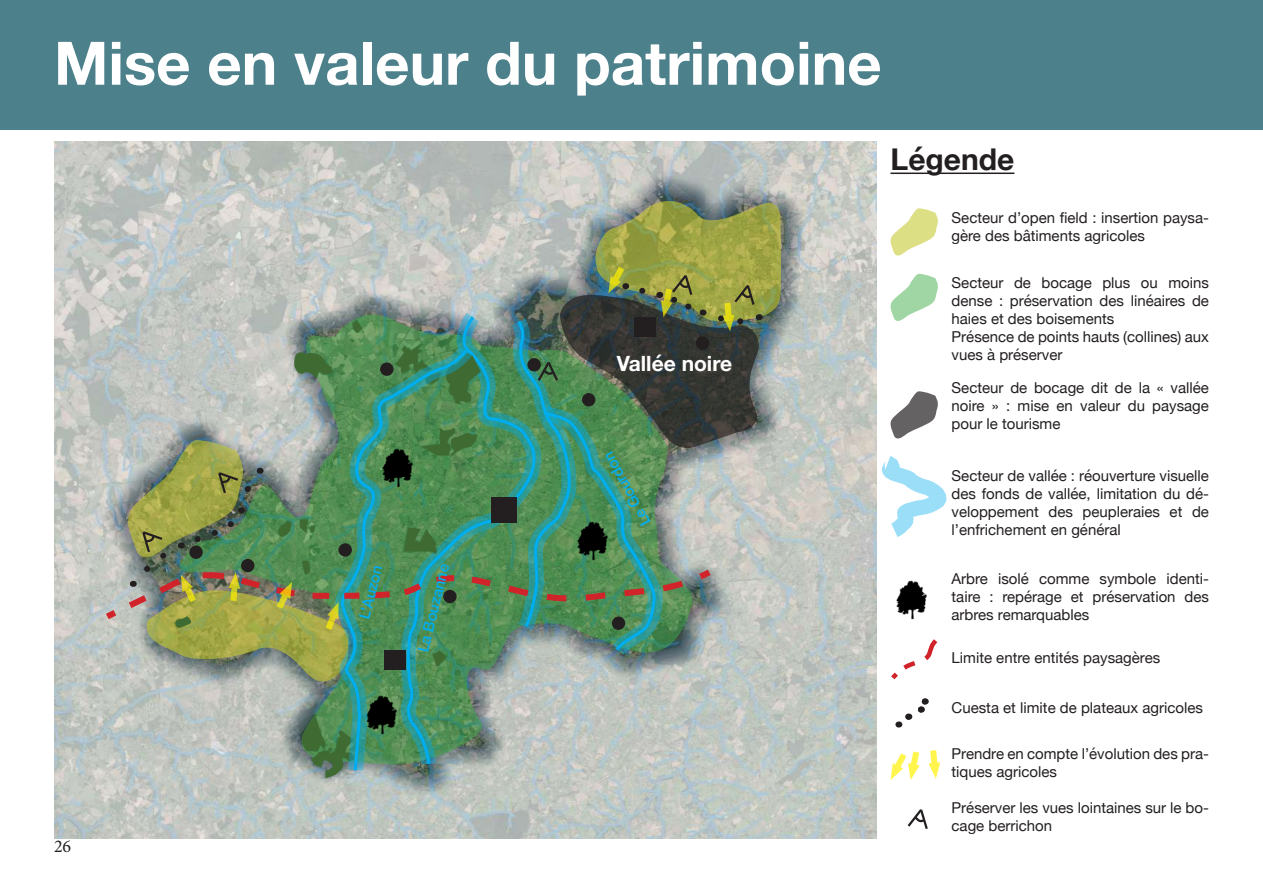
<style>
.page{position:relative;width:1263px;height:893px;background:#fff}
.page>*{position:absolute;margin:0;border:0;box-sizing:border-box;transform-origin:0 0}
.t1{font:700 60px "Helvetica Neue";color:#fff}
.t2{font:700 30px "Helvetica Neue";color:#231f20}
.t3{font:700 21px "Helvetica Neue";color:#fff}
.t4{font:18px "Minion Pro";color:#231f20}
.t5{font:15px/18px "Helvetica Neue";color:#231f20}
.t6{font:500 15px "Helvetica Neue";color:#00aeef}
</style>
<div class="page">
<div style="left:0;top:0;width:1263px;height:129px;background:#4c818c"></div>
<img style="left:54px;top:141px;width:823px;height:698px">
<svg style="left:178px;top:683px;width:516px;height:82px;fill:#bfc5c0"></svg>
<svg style="left:474px;top:683px;width:62px;height:84px"></svg>
<svg style="left:302px;top:715px;width:52px;height:63px"></svg>
<img style="left:339px;top:683px;width:131px;height:90px">
<img style="left:99px;top:200px;width:683px;height:483px">
<svg style="left:890px;top:208px;width:48px;height:48px"></svg>
<svg style="left:890px;top:274px;width:48px;height:47px"></svg>
<img style="left:896px;top:580px;width:31px;height:40px">
<svg style="left:890px;top:391px;width:48px;height:48px"></svg>
<svg style="left:895px;top:698px;width:34px;height:30px"></svg>
<svg style="left:890px;top:750px;width:51px;height:30px"></svg>
<svg style="left:907px;top:809px;width:21px;height:20px"></svg>
<hr style="left:890px;top:173px;width:124px;height:1px;background:#231f20">
<svg style="left:882px;top:456px;width:65px;height:81px"></svg>
<svg style="left:891px;top:639px;width:47px;height:41px"></svg>
<h1 class="t1" style="left:54px;top:16px;width:829px">Mise en valeur du patrimoine</h1>
<p class="t4" style="left:54px;top:834px;width:19px">26</p>
<p class="t6" style="left:352px;top:616px;width:57px;rotate:-76deg">L’Auzon</p>
<p class="t6" style="left:411px;top:649px;width:92px;rotate:-76deg">La Bouzanne</p>
<h3 class="t3" style="left:617px;top:347px;width:117px">Vallée noire</h3>
<p class="t6" style="left:636px;top:531px;width:83px;rotate:-119deg">Le Gourdon</p>
<h2 class="t2" style="left:890px;top:136px;width:125px">Légende</h2>
<p class="t5" style="left:951px;top:209px;width:259px">Secteur d’open field : insertion paysa&shy;gère des bâtiments agricoles</p>
<p class="t5" style="left:951px;top:275px;width:259px">Secteur de bocage plus ou moins dense : préservation des linéaires de haies et des boisements<br>Présence de points hauts (collines) aux vues à préserver</p>
<p class="t5" style="left:951px;top:379px;width:259px;text-align:justify">Secteur de bocage dit de la « vallée noire » : mise en valeur du paysage pour le tourisme</p>
<p class="t5" style="left:951px;top:467px;width:259px;text-align:justify">Secteur de vallée : réouverture visuelle des fonds de vallée, limitation du dé&shy;veloppement des peupleraies et de l’enfrichement en général</p>
<p class="t5" style="left:951px;top:570px;width:259px;text-align:justify">Arbre isolé comme symbole identi&shy;taire : repérage et préservation des arbres remarquables</p>
<p class="t5" style="left:951px;top:649px;width:210px">Limite entre entités paysagères</p>
<p class="t5" style="left:951px;top:699px;width:253px">Cuesta et limite de plateaux agricoles</p>
<p class="t5" style="left:951px;top:745px;width:259px">Prendre en compte l’évolution des pra&shy;tiques agricoles</p>
<p class="t5" style="left:951px;top:799px;width:259px">Préserver les vues lointaines sur le bo&shy;cage berrichon</p>
</div>
